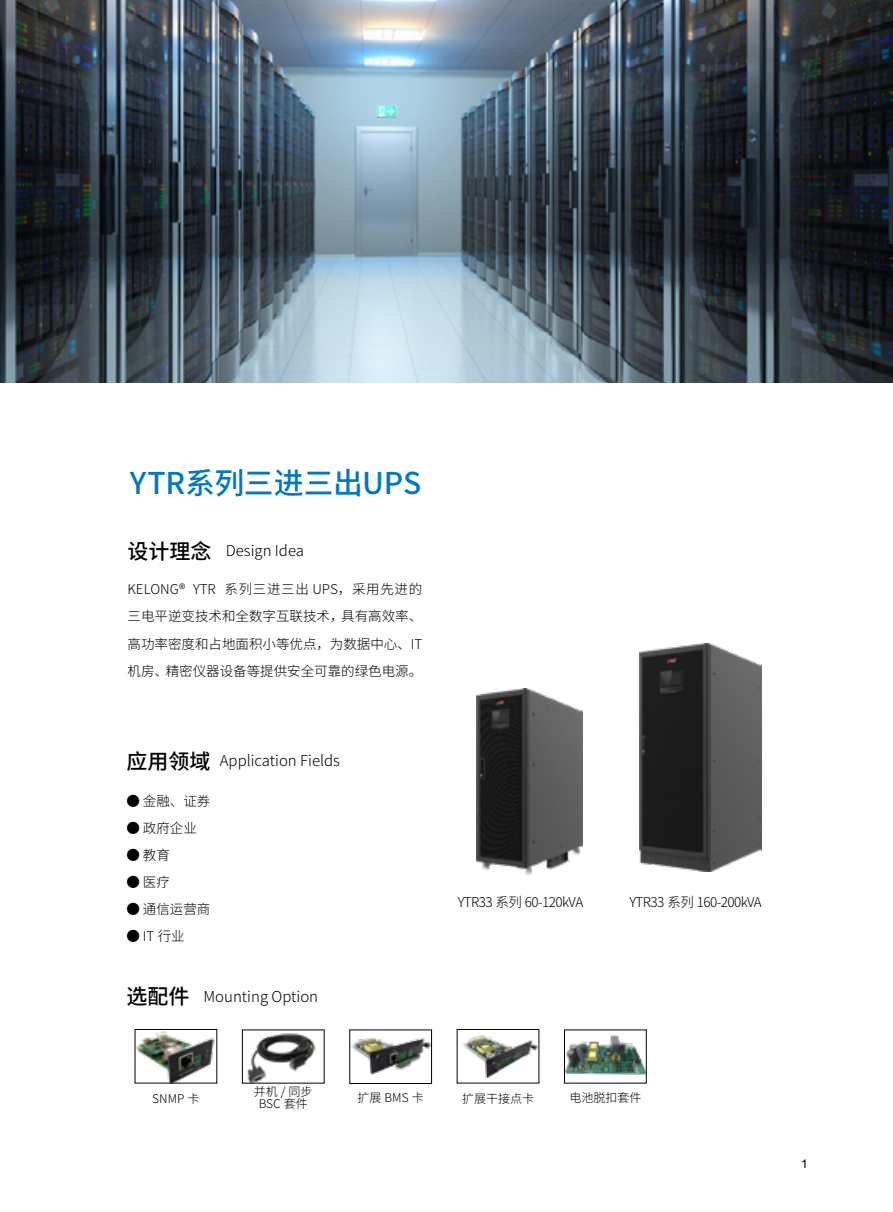
<style>
.page{position:relative;width:893px;height:1212px;background:#fff}
.page>*{position:absolute;margin:0;border:0;box-sizing:border-box;transform-origin:0 0}
.t1{font:500 30px "Source Han Sans CN";letter-spacing:-.01em;color:#0079c0}
.t2{font:300 15px "Source Han Sans CN";color:#000}
.t3{font:300 13.5px/27px "Source Han Sans CN";color:#000;text-align:justify}
.t4{font:300 13.5px "Source Han Sans SC";letter-spacing:-.04em;color:#000}
.t5{font:300 12px "Source Han Sans CN";color:#000}
.t6{font:12px "Arial";color:#000}
.s1{font-weight:500;font-size:21px}
</style>
<div class="page">
<img style="left:1px;top:0;width:892px;height:383px">
<img style="left:0;top:0;width:1px;height:383px">
<img style="left:640px;top:644px;width:122px;height:227px">
<img style="left:352px;top:1038px;width:78px;height:37px">
<div style="left:350px;top:1030px;width:82px;height:54px;border:1px solid #000"></div>
<img style="left:566px;top:1034px;width:78px;height:41px">
<img style="left:137px;top:1031px;width:78px;height:50px">
<div style="left:135px;top:1029px;width:82px;height:54px;border:1px solid #000"></div>
<img style="left:462px;top:1035px;width:75px;height:43px">
<div style="left:457px;top:1029px;width:82px;height:54px;border:1px solid #000"></div>
<img style="left:247px;top:1033px;width:69px;height:48px">
<img style="left:476px;top:688px;width:106px;height:186px">
<h1 class="t1" style="left:130px;top:466px;width:293px">YTR系列三进三出UPS</h1>
<p class="t2" style="left:128px;top:542px;width:178px"><span class="s1">设计理念</span> Design Idea</p>
<p class="t3" style="left:128px;top:576px;width:296px">KELONG® YTR 系列三进三出 UPS，采用先进的三电平逆变技术和全数字互联技术，具有高效率、高功率密度和占地面积小等优点，为数据中心、IT机房、精密仪器设备等提供安全可靠的绿色电源。</p>
<p class="t2" style="left:126px;top:752px;width:215px"><span class="s1">应用领域</span> Application Fields</p>
<p class="t3" style="left:126px;top:788px;width:85px">● 金融、证券</p>
<p class="t3" style="left:126px;top:815px;width:72px">● 政府企业</p>
<p class="t3" style="left:126px;top:842px;width:45px">● 教育</p>
<p class="t3" style="left:126px;top:869px;width:45px">● 医疗</p>
<p class="t3" style="left:126px;top:896px;width:85px">● 通信运营商</p>
<p class="t3" style="left:126px;top:923px;width:60px">● IT 行业</p>
<p class="t2" style="left:126px;top:987px;width:193px"><span class="s1">选配件</span> Mounting Option</p>
<p class="t4" style="left:458px;top:894px;width:127px">YTR33 系列 60-120kVA</p>
<p class="t4" style="left:629px;top:894px;width:134px">YTR33 系列 160-200kVA</p>
<p class="t5" style="left:152px;top:1092px;width:49px">SNMP 卡</p>
<p class="t5" style="left:254px;top:1085px;width:60px">并机 / 同步</p>
<p class="t5" style="left:358px;top:1091px;width:68px">扩展 BMS 卡</p>
<p class="t5" style="left:462px;top:1092px;width:73px">扩展干接点卡</p>
<p class="t5" style="left:569px;top:1090px;width:73px">电池脱扣套件</p>
<p class="t5" style="left:259px;top:1097px;width:51px">BSC 套件</p>
<p class="t6" style="left:801px;top:1156px;width:8px">1</p>
</div>
